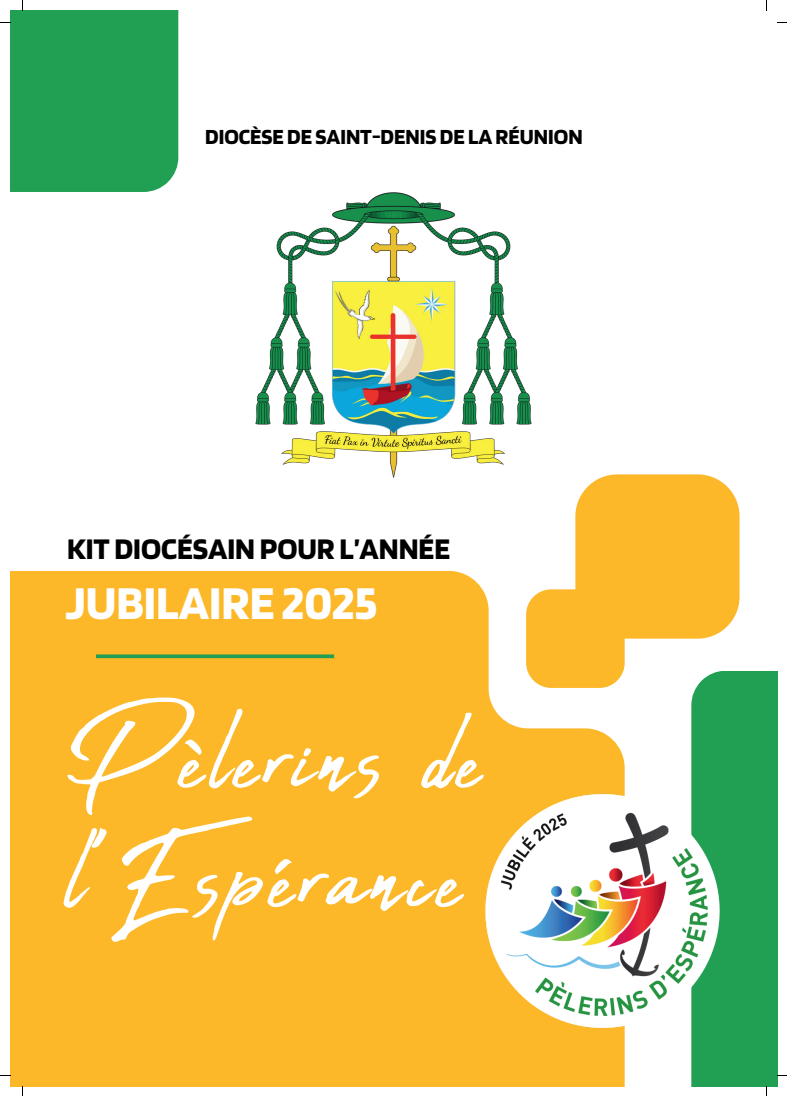
<style>
.page{position:relative;width:787px;height:1096px;background:#fff}
.page>*{position:absolute;margin:0;border:0;box-sizing:border-box;transform-origin:0 0}
.t1{font:143.38px/119.2px "Abuget";letter-spacing:.04em;color:#fff}
.t2{font:700 49.12px "Blinker";color:#fff}
.t3{font:700 31.25px "Blinker";color:#000}
.t4{font:700 22.5px "Blinker";color:#000}
</style>
<div class="page">
<svg style="left:388px;top:571px;width:237px;height:515px;fill:#fcb829"></svg>
<svg style="left:526px;top:474px;width:213px;height:214px;fill:#fcb829"></svg>
<div style="left:10px;top:10px;width:168px;height:182px;background:#21a053"></div>
<div style="left:691px;top:670px;width:86px;height:416px;background:#21a053"></div>
<div style="left:10px;top:570px;width:378px;height:516px;background:#fcb829"></div>
<img style="left:465px;top:768px;width:255px;height:280px">
<img style="left:255px;top:192px;width:278px;height:286px">
<svg style="left:96px;top:654px;width:238px;height:4px"></svg>
<p class="t4" style="left:205px;top:125px;width:379px">DIOCÈSE DE SAINT-DENIS DE LA RÉUNION</p>
<h3 class="t3" style="left:67px;top:532px;width:385px">KIT DIOCÉSAIN POUR L’ANNÉE</h3>
<h2 class="t2" style="left:66px;top:577px;width:313px">JUBILAIRE 2025</h2>
<h1 class="t1" style="left:65px;top:701px;width:419px">Pèlerins de l’Espérance</h1>
</div>
